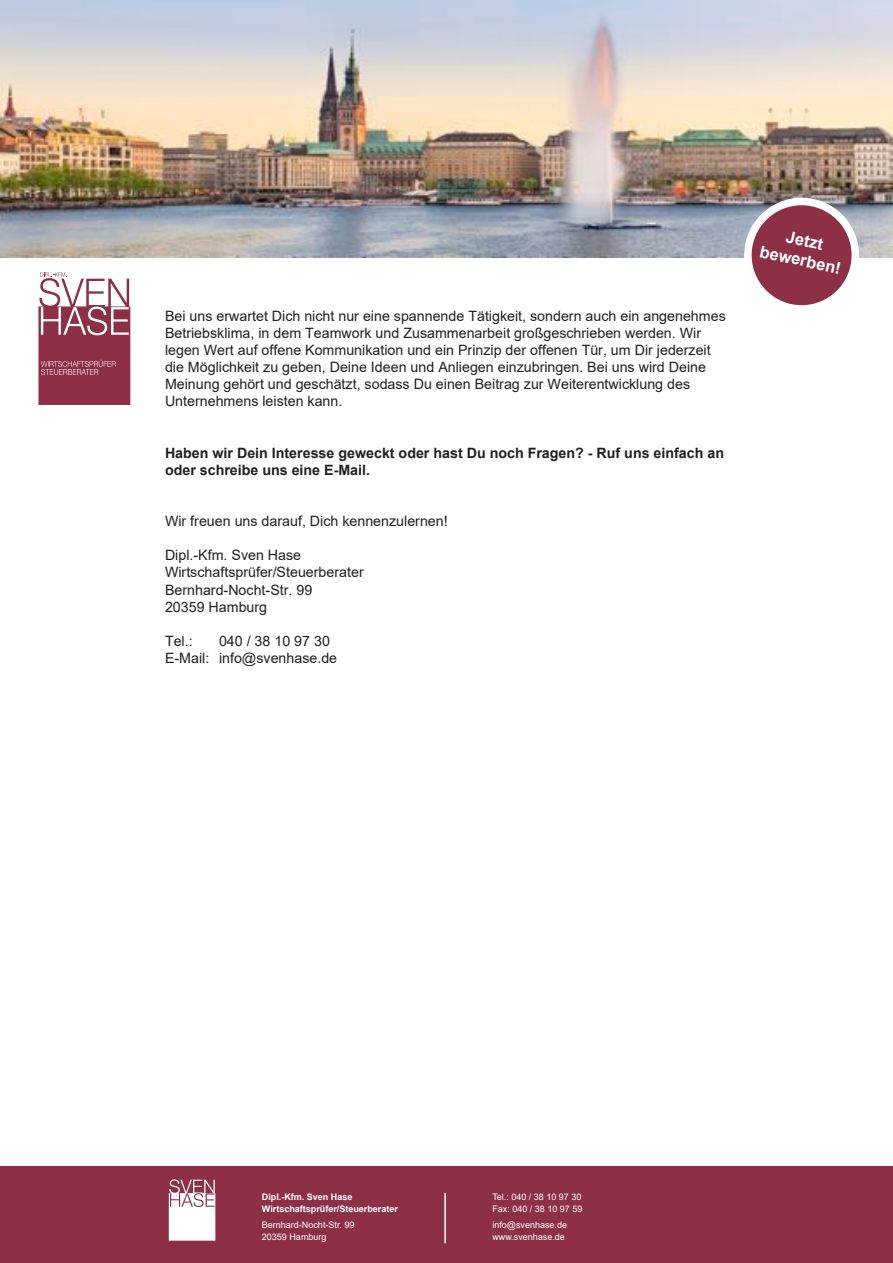
<style>
.page{position:relative;width:893px;height:1263px;background:#fff}
.page>*{position:absolute;margin:0;border:0;box-sizing:border-box;transform-origin:0 0}
.t1{font:700 16.5px/19.8px "Arial";color:#fff;text-align:center}
.t2{font:14.25px/17.1px "font 000000002 a 8 d 41 e 1";color:#231f20}
.t3{font:9px/12px "font 000000002 a 8 d 41 e 1";color:#fff}
.t4{font:700 9px/12px "Arial";color:#fff}
</style>
<div class="page">
<img style="left:0;top:0;width:893px;height:257px">
<div style="left:0;top:1166px;width:893px;height:97px;background:#8d2f45"></div>
<svg style="left:38px;top:272px;width:92px;height:133px"></svg>
<div style="left:748px;top:201px;width:107px;height:108px;background:#8d2f45;border-radius:50%"></div>
<div style="left:744px;top:198px;width:115px;height:115px;border:7px solid #fff;border-radius:50%"></div>
<hr style="left:444px;top:1193px;width:2px;height:50px;background:#fff">
<svg style="left:169px;top:1179px;width:46px;height:62px;background:#e4ced4"></svg>
<p class="t2" style="left:165px;top:307px;width:562px">Bei uns erwartet Dich nicht nur eine spannende Tätigkeit, sondern auch ein angenehmes Betriebsklima, in dem Teamwork und Zusammenarbeit großgeschrieben werden. Wir legen Wert auf offene Kommunikation und ein Prinzip der offenen Tür, um Dir jederzeit die Möglichkeit zu geben, Deine Ideen und Anliegen einzubringen. Bei uns wird Deine Meinung gehört und geschätzt, sodass Du einen Beitrag zur Weiterentwicklung des Unternehmens leisten kann.</p>
<p class="t2" style="left:165px;top:444px;width:561px">Haben wir Dein Interesse geweckt oder hast Du noch Fragen? - Ruf uns einfach an oder schreibe uns eine E-Mail.</p>
<p class="t2" style="left:165px;top:513px;width:284px">Wir freuen uns darauf, Dich kennenzulernen!</p>
<p class="t2" style="left:165px;top:547px;width:200px">Dipl.-Kfm. Sven Hase<br>Wirtschaftsprüfer/Steuerberater<br>Bernhard-Nocht-Str. 99<br>20359 Hamburg</p>
<p class="t2" style="left:165px;top:632px;width:29px">Tel.:</p>
<p class="t2" style="left:165px;top:632px;width:174px;text-indent:54px">040 / 38 10 97 30<br>E-Mail: info@svenhase.de</p>
<p class="t1" style="left:766px;top:222px;width:84px;rotate:12deg">Jetzt bewerben!</p>
<p class="t4" style="left:262px;top:1190px;width:137px">Dipl.-Kfm. Sven Hase<br>Wirtschaftsprüfer/Steuerberater</p>
<p class="t3" style="left:262px;top:1219px;width:94px">Bernhard-Nocht-Str. 99<br>20359 Hamburg</p>
<p class="t3" style="left:492px;top:1190px;width:92px">Tel.: 040 / 38 10 97 30<br>Fax: 040 / 38 10 97 59</p>
<p class="t3" style="left:492px;top:1219px;width:76px">info@svenhase.de www.svenhase.de</p>
</div>
